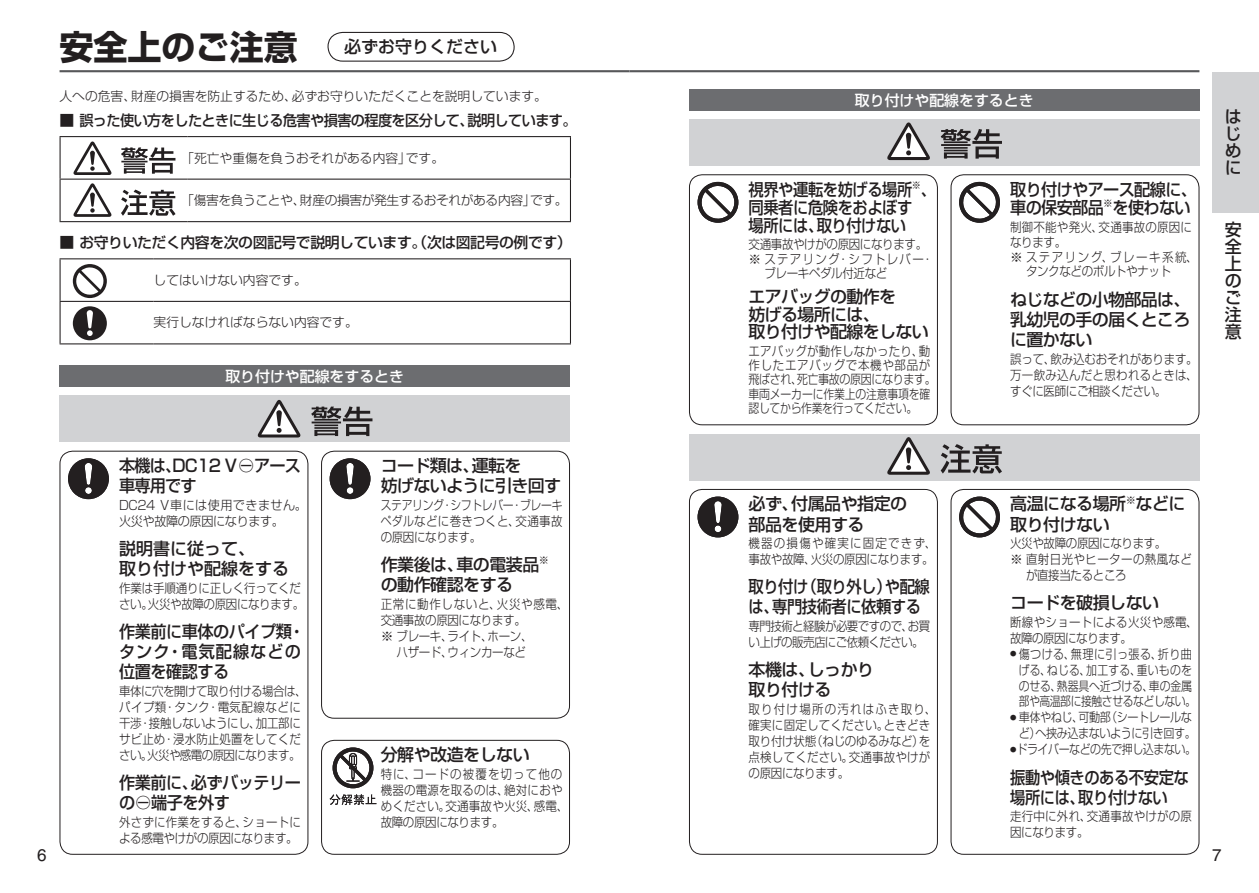
<style>
.page{position:relative;width:1259px;height:893px;background:#fff}
.page>*{position:absolute;margin:0;border:0;box-sizing:border-box;transform-origin:0 0}
.t1{font:700 34.05px "Shin Go Pro";color:#231f20}
.t2{font:500 16.95px/17px "Shin Go Pro";letter-spacing:-.03em;color:#231f20}
.t3{font:500 16.95px/18px "Shin Go Pro";letter-spacing:-.03em;color:#231f20;scale:.9 1}
.t4{font:500 16.95px/20.2px "Shin Go Pro";letter-spacing:-.03em;color:#231f20;scale:.95 1}
.t5{font:500 16.95px/20.2px "Shin Go Pro";color:#231f20}
.t6{font:500 16.95px/20.2px "Shin Go Pro";letter-spacing:-.05em;color:#231f20;scale:.95 1}
.t7{font:500 14.85px "Shin Go Pro";letter-spacing:-.04em;color:#231f20}
.t8{font:500 14.85px "Shin Go Pro";color:#fff}
.t9{font:300 12.75px/15.9px "Shin Go Pro";letter-spacing:-.015em;color:#231f20;scale:.9 1}
.t10{font:300 12.75px/15.9px "Shin Go Pro";letter-spacing:.02em;color:#231f20;scale:.9 1}
.t11{font:300 12.75px "Shin Go Pro";letter-spacing:-.015em;color:#231f20}
.t12{font:300 12.75px/15.9px "Shin Go Pro";letter-spacing:-.015em;color:#231f20;scale:.87 1}
.t13{font:300 12.75px/15.9px "Shin Go Pro";letter-spacing:-.015em;color:#231f20;text-align:justify;scale:.85 1}
.t14{font:300 12.75px/15.9px "Shin Go Pro";letter-spacing:-.04em;color:#231f20;text-align:right;scale:.87 1}
.t15{font:300 12.75px/15.9px "Shin Go Pro";letter-spacing:-.05em;color:#231f20;scale:.9 1}
.t16{font:300 12.75px/15.9px "Shin Go Pro";letter-spacing:.04em;color:#231f20;scale:.9 1}
.t17{font:300 12.75px/15.9px "Shin Go Pro";letter-spacing:-.015em;color:#231f20;scale:.95 1}
.t18{font:300 12.75px/15.9px "Shin Go Pro";letter-spacing:.025em;color:#231f20;scale:.9 1}
.t19{font:300 12.75px "Shin Go Pro";letter-spacing:-.04em;color:#231f20;scale:.86 1}
.t20{font:300 12.75px "Shin Go Pro";letter-spacing:.06em;color:#231f20;scale:.9 1}
.t21{font:300 12.75px "Shin Go Pro";letter-spacing:.11em;color:#231f20}
.t22{font:300 12.75px "Shin Go Pro";letter-spacing:.13em;color:#231f20}
.t23{font:300 12.75px "Shin Go Pro";letter-spacing:.035em;color:#231f20}
</style>
<div class="page">
<hr style="left:60px;top:136px;width:128px;height:1px;background:#231f20">
<hr style="left:60px;top:137px;width:1px;height:42px;background:#231f20">
<hr style="left:188px;top:136px;width:383px;height:1px;background:#231f20">
<hr style="left:570px;top:137px;width:1px;height:42px;background:#231f20">
<hr style="left:60px;top:179px;width:128px;height:1px;background:#231f20">
<hr style="left:60px;top:180px;width:1px;height:41px;background:#231f20">
<hr style="left:188px;top:179px;width:383px;height:1px;background:#231f20">
<hr style="left:570px;top:180px;width:1px;height:41px;background:#231f20">
<hr style="left:60px;top:221px;width:128px;height:1px;background:#231f20">
<hr style="left:188px;top:221px;width:383px;height:1px;background:#231f20">
<svg style="left:121px;top:147px;width:54px;height:27px"></svg>
<svg style="left:73px;top:141px;width:39px;height:34px"></svg>
<svg style="left:121px;top:190px;width:54px;height:26px"></svg>
<svg style="left:73px;top:183px;width:39px;height:34px"></svg>
<hr style="left:60px;top:258px;width:94px;height:1px;background:#231f20">
<hr style="left:60px;top:259px;width:1px;height:42px;background:#231f20">
<hr style="left:154px;top:258px;width:417px;height:1px;background:#231f20">
<hr style="left:570px;top:259px;width:1px;height:42px;background:#231f20">
<hr style="left:60px;top:301px;width:94px;height:1px;background:#231f20">
<hr style="left:60px;top:302px;width:1px;height:41px;background:#231f20">
<hr style="left:154px;top:301px;width:417px;height:1px;background:#231f20">
<hr style="left:570px;top:302px;width:1px;height:41px;background:#231f20">
<hr style="left:60px;top:343px;width:94px;height:1px;background:#231f20">
<hr style="left:154px;top:343px;width:417px;height:1px;background:#231f20">
<svg style="left:73px;top:264px;width:34px;height:34px"></svg>
<svg style="left:73px;top:306px;width:34px;height:34px"></svg>
<div style="left:60px;top:451px;width:248px;height:404px;border:1px solid #231f20;border-radius:13px"></div>
<svg style="left:68px;top:458px;width:41px;height:41px"></svg>
<div style="left:60px;top:395px;width:510px;height:47px;background:#d1d2d4"></div>
<svg style="left:311px;top:406px;width:61px;height:30px"></svg>
<svg style="left:257px;top:400px;width:44px;height:38px"></svg>
<div style="left:689px;top:174px;width:249px;height:251px;border:1px solid #231f20;border-radius:13px"></div>
<div style="left:60px;top:366px;width:510px;height:21px;background:#6c6d70"></div>
<div style="left:689px;top:119px;width:510px;height:47px;background:#d1d2d4"></div>
<svg style="left:940px;top:129px;width:62px;height:30px"></svg>
<svg style="left:887px;top:122px;width:43px;height:38px"></svg>
<div style="left:689px;top:89px;width:510px;height:22px;background:#6c6d70"></div>
<div style="left:321px;top:451px;width:249px;height:268px;border:1px solid #231f20;border-radius:13px"></div>
<div style="left:950px;top:174px;width:249px;height:251px;border:1px solid #231f20;border-radius:13px"></div>
<svg style="left:330px;top:458px;width:40px;height:41px"></svg>
<svg style="left:697px;top:182px;width:41px;height:41px"></svg>
<svg style="left:959px;top:182px;width:41px;height:41px"></svg>
<div style="left:689px;top:434px;width:510px;height:46px;background:#d1d2d4"></div>
<svg style="left:940px;top:444px;width:62px;height:30px"></svg>
<svg style="left:887px;top:437px;width:43px;height:38px"></svg>
<div style="left:689px;top:489px;width:249px;height:366px;border:1px solid #231f20;border-radius:13px"></div>
<svg style="left:697px;top:497px;width:41px;height:40px"></svg>
<div style="left:950px;top:489px;width:249px;height:366px;border:1px solid #231f20;border-radius:13px"></div>
<svg style="left:959px;top:497px;width:41px;height:40px"></svg>
<div style="left:321px;top:740px;width:249px;height:115px;border:1px solid #231f20;border-radius:13px"></div>
<svg style="left:330px;top:794px;width:46px;height:11px"></svg>
<svg style="left:332px;top:747px;width:41px;height:41px"></svg>
<hr style="left:60px;top:70px;width:569px;height:2px;background:#57585a">
<hr style="left:629px;top:70px;width:570px;height:2px;background:#57585a">
<div style="left:1212px;top:72px;width:47px;height:141px;background:#d1d2d4"></div>
<svg style="left:327px;top:31px;width:188px;height:31px"></svg>
<h1 class="t1" style="left:60px;top:20px;width:240px">安全上のご注意</h1>
<h2 class="t5" style="left:344px;top:35px;width:154px">必ずお守りください</h2>
<p class="t11" style="left:60px;top:85px;width:489px">人への危害、財産の損害を防止するため、必ずお守りいただくことを説明しています。</p>
<p class="t7" style="left:60px;top:108px;width:518px">■ 誤った使い方をしたときに生じる危害や損害の程度を区分して、説明しています。</p>
<p class="t11" style="left:181px;top:147px;width:264px">「死亡や重傷を負うおそれがある内容」です。</p>
<p class="t11" style="left:181px;top:190px;width:388px">「傷害を負うことや、財産の損害が発生するおそれがある内容」です。</p>
<p class="t7" style="left:60px;top:230px;width:514px">■ お守りいただく内容を次の図記号で説明しています。（次は図記号の例です）</p>
<p class="t11" style="left:154px;top:270px;width:155px">してはいけない内容です。</p>
<p class="t11" style="left:154px;top:312px;width:206px">実行しなければならない内容です。</p>
<p class="t8" style="left:225px;top:364px;width:180px">取り付けや配線をするとき</p>
<h2 class="t6" style="left:119px;top:453px;width:193px">本機は、DC12 V⊖アース車専用です</h2>
<p class="t17" style="left:119px;top:495px;width:199px">DC24 V車には使用できません。火災や故障の原因になります。</p>
<h2 class="t5" style="left:119px;top:536px;width:172px">説明書に従って、<br>取り付けや配線をする</h2>
<p class="t9" style="left:119px;top:578px;width:207px">作業は手順通りに正しく行ってください。火災や故障の原因になります。</p>
<h2 class="t4" style="left:119px;top:619px;width:197px">作業前に車体のパイプ類・タンク・電気配線などの位置を確認する</h2>
<p class="t9" style="left:119px;top:681px;width:210px">車体に穴を開けて取り付ける場合は、パイプ類・タンク・電気配線などに干渉・接触しないようにし、加工部にサビ止め・浸水防止処置をしてください。火災や感電の原因になります。</p>
<h2 class="t4" style="left:119px;top:770px;width:193px">作業前に、必ずバッテリーの⊖端子を外す</h2>
<p class="t9" style="left:119px;top:812px;width:204px">外さずに作業をすると、ショートによる感電やけがの原因になります。</p>
<h2 class="t2" style="left:381px;top:453px;width:182px;line-height:20.2px">コード類は、運転を<br>妨げないように引き回す</h2>
<p class="t13" style="left:381px;top:495px;width:215px">ステアリング・シフトレバー・ブレーキペダルなどに巻きつくと、交通事故の原因になります。</p>
<h2 class="t2" style="left:381px;top:552px;width:170px;line-height:20.2px">作業後は、車の電装品<sup>※</sup>の動作確認をする</h2>
<p class="t20" style="left:381px;top:593px;width:210px">正常に動作しないと、火災や感電、</p>
<p class="t9" style="left:381px;top:610px;width:163px">交通事故の原因になります。</p>
<p class="t11" style="left:381px;top:625px;width:153px">※ ブレーキ、ライト、ホーン、</p>
<p class="t9" style="left:396px;top:642px;width:145px">ハザード、ウィンカーなど</p>
<h2 class="t2" style="left:381px;top:744px;width:150px">分解や改造をしない</h2>
<p class="t10" style="left:381px;top:764px;width:210px">特に、コードの被覆を切って他の機器の電源を取るのは、絶対におやめください。交通事故や火災、感電、故障の原因になります。</p>
<p class="t8" style="left:855px;top:88px;width:180px">取り付けや配線をするとき</p>
<h2 class="t3" style="left:748px;top:178px;width:210px">視界や運転を妨げる場所<sup>※</sup>、同乗者に危険をおよぼす<br>場所には、取り付けない</h2>
<p class="t9" style="left:748px;top:235px;width:200px">交通事故やけがの原因になります。</p>
<p class="t21" style="left:748px;top:249px;width:186px">※ ステアリング・シフトレバー・</p>
<p class="t9" style="left:764px;top:264px;width:138px">ブレーキペダル付近など</p>
<h2 class="t2" style="left:748px;top:286px;width:182px;line-height:17.5px">エアバッグの動作を<br>妨げる場所には、<br>取り付けや配線をしない</h2>
<p class="t9" style="left:748px;top:342px;width:210px;line-height:14.4px">エアバッグが動作しなかったり、動作したエアバッグで本機や部品が飛ばされ、死亡事故の原因になります。車両メーカーに作業上の注意事項を確認してから作業を行ってください。</p>
<h2 class="t2" style="left:748px;top:492px;width:160px;line-height:20.2px">必ず、付属品や指定の部品を使用する</h2>
<p class="t16" style="left:748px;top:534px;width:210px">機器の損傷や確実に固定できず、事故や故障、火災の原因になります。</p>
<h2 class="t3" style="left:748px;top:575px;width:203px;line-height:20.2px">取り付け（取り外し）や配線は、専門技術者に依頼する</h2>
<p class="t15" style="left:748px;top:617px;width:203px">専門技術と経験が必要ですので、お買い上げの販売店にご依頼ください。</p>
<h2 class="t2" style="left:748px;top:658px;width:127px;line-height:20.2px">本機は、しっかり取り付ける</h2>
<p class="t10" style="left:748px;top:700px;width:210px">取り付け場所の汚れはふき取り、確実に固定してください。ときどき取り付け状態（ねじのゆるみなど）を点検してください。交通事故やけがの原因になります。</p>
<h2 class="t4" style="left:1010px;top:178px;width:198px;line-height:18.6px">取り付けやアース配線に、車の保安部品<sup>※</sup>を使わない</h2>
<p class="t10" style="left:1010px;top:217px;width:204px">制御不能や発火、交通事故の原因に</p>
<p class="t9" style="left:1010px;top:232px;width:64px">なります。</p>
<p class="t22" style="left:1010px;top:246px;width:189px">※ ステアリング、ブレーキ系統、</p>
<p class="t9" style="left:1026px;top:262px;width:163px">タンクなどのボルトやナット</p>
<h2 class="t2" style="left:1010px;top:287px;width:182px;line-height:20.2px;text-align:justify">ねじなどの小物部品は、乳幼児の手の届くところに置かない</h2>
<p class="t9" style="left:1010px;top:349px;width:210px;text-align:justify">誤って、飲み込むおそれがあります。万一飲み込んだと思われるときは、すぐに医師にご相談ください。</p>
<h2 class="t2" style="left:1010px;top:492px;width:177px;line-height:20.2px">高温になる場所<sup>※</sup>などに取り付けない</h2>
<p class="t9" style="left:1010px;top:534px;width:175px">火災や故障の原因になります。</p>
<p class="t23" style="left:1010px;top:549px;width:183px">※ 直射日光やヒーターの熱風など</p>
<p class="t9" style="left:1026px;top:566px;width:113px">が直接当たるところ</p>
<h2 class="t2" style="left:1010px;top:592px;width:150px">コードを破損しない</h2>
<p class="t18" style="left:1010px;top:612px;width:210px">断線やショートによる火災や感電、故障の原因になります。</p>
<p class="t12" style="left:1018px;top:644px;width:205px;text-indent:-9px"><sup>●</sup> 傷つける、無理に引っ張る、折り曲げる、ねじる、加工する、重いものをのせる、熱器具へ近づける、車の金属部や高温部に接触させるなどしない。</p>
<p class="t14" style="left:1010px;top:708px;width:215px"><sup>●</sup> 車体やねじ、可動部（シートレールなど）へ挟み込まないように引き回す。</p>
<p class="t19" style="left:1010px;top:739px;width:218px"><sup>●</sup>ドライバーなどの先で押し込まない。</p>
<h2 class="t3" style="left:1010px;top:765px;width:200px;line-height:20.2px">振動や傾きのある不安定な場所には、取り付けない</h2>
<p class="t10" style="left:1010px;top:807px;width:204px">走行中に外れ、交通事故やけがの原因になります。</p>
<h2 class="t2" style="left:1225px;top:106px;width:17px;text-align:justify">はじめに</h2>
<h2 class="t2" style="left:1225px;top:219px;width:18px;text-align:justify">安全上のご注意</h2>
</div>
